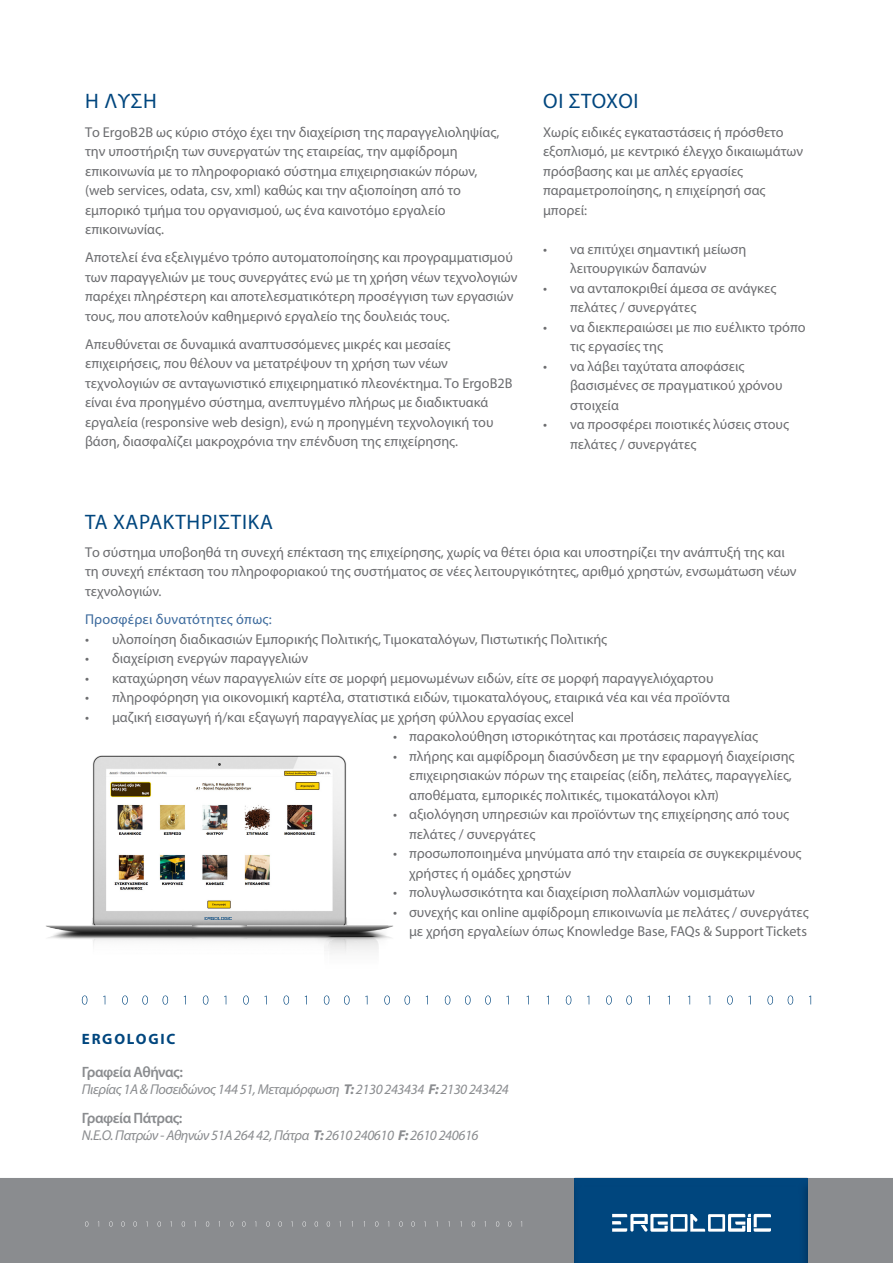
<style>
.page{position:relative;width:893px;height:1263px;background:#fff}
.page>*{position:absolute;margin:0;border:0;box-sizing:border-box;transform-origin:0 0}
.t1{font:21px "Myriad Pro";letter-spacing:.035em;color:#00467e}
.t2{font:600 15px "Myriad Pro";letter-spacing:-.03em;color:#8a8c8f}
.t3{font:700 15px "Myriad Pro";letter-spacing:.12em;color:#00467e}
.t4{font:14.25px/19.5px "Myriad Pro";color:#6c6d70}
.t5{font:italic 14.25px "Myriad Pro";letter-spacing:-.03em;color:#8a8c8f}
.t6{font:14.25px "Myriad Pro";letter-spacing:.015em;color:#3c6a9d}
.s1{font-weight:700}
</style>
<div class="page">
<svg style="left:0;top:1178px;width:893px;height:85px;background:#697b8a"></svg>
<svg style="left:612px;top:1214px;width:159px;height:18px"></svg>
<svg style="left:85px;top:1221px;width:3px;height:6px"></svg>
<svg style="left:109px;top:1221px;width:4px;height:6px"></svg>
<svg style="left:121px;top:1221px;width:4px;height:6px"></svg>
<svg style="left:133px;top:1221px;width:4px;height:6px"></svg>
<svg style="left:158px;top:1221px;width:3px;height:6px"></svg>
<svg style="left:182px;top:1221px;width:3px;height:6px"></svg>
<svg style="left:206px;top:1221px;width:3px;height:6px"></svg>
<svg style="left:230px;top:1221px;width:3px;height:6px"></svg>
<svg style="left:242px;top:1221px;width:3px;height:6px"></svg>
<svg style="left:266px;top:1221px;width:4px;height:6px"></svg>
<svg style="left:278px;top:1221px;width:4px;height:6px"></svg>
<svg style="left:303px;top:1221px;width:3px;height:6px"></svg>
<svg style="left:315px;top:1221px;width:3px;height:6px"></svg>
<svg style="left:327px;top:1221px;width:3px;height:6px"></svg>
<svg style="left:375px;top:1221px;width:3px;height:6px"></svg>
<svg style="left:399px;top:1221px;width:4px;height:6px"></svg>
<svg style="left:411px;top:1221px;width:4px;height:6px"></svg>
<svg style="left:472px;top:1221px;width:3px;height:6px"></svg>
<svg style="left:496px;top:1221px;width:3px;height:6px"></svg>
<svg style="left:508px;top:1221px;width:3px;height:6px"></svg>
<svg style="left:445px;top:995px;width:5px;height:9px"></svg>
<svg style="left:465px;top:995px;width:6px;height:9px"></svg>
<svg style="left:485px;top:995px;width:6px;height:9px"></svg>
<svg style="left:566px;top:995px;width:5px;height:9px"></svg>
<svg style="left:606px;top:995px;width:6px;height:9px"></svg>
<svg style="left:626px;top:995px;width:6px;height:9px"></svg>
<svg style="left:727px;top:995px;width:6px;height:9px"></svg>
<svg style="left:767px;top:995px;width:6px;height:9px"></svg>
<svg style="left:788px;top:995px;width:5px;height:9px"></svg>
<img style="left:46px;top:755px;width:365px;height:250px">
<p class="t1" style="left:85px;top:88px;width:73px">Η ΛΥΣΗ</p>
<p class="t4" style="left:85px;top:122px;width:416px">Το ErgoB2B ως κύριο στόχο έχει την διαχείριση της παραγγελιοληψίας, την υποστήριξη των συνεργατών της εταιρείας, την αμφίδρομη επικοινωνία με το πληροφοριακό σύστημα επιχειρησιακών πόρων, (web services, odata, csv, xml) καθώς και την αξιοποίηση από το εμπορικό τμήμα του οργανισμού, ως ένα καινοτόμο εργαλείο επικοινωνίας.</p>
<p class="t4" style="left:85px;top:247px;width:434px">Αποτελεί ένα εξελιγμένο τρόπο αυτοματοποίησης και προγραμματισμού των παραγγελιών με τους συνεργάτες ενώ με τη χρήση νέων τεχνολογιών παρέχει πληρέστερη και αποτελεσματικότερη προσέγγιση των εργασιών τους, που αποτελούν καθημερινό εργαλείο της δουλειάς τους.</p>
<p class="t4" style="left:85px;top:334px;width:429px">Απευθύνεται σε δυναμικά αναπτυσσόμενες μικρές και μεσαίες επιχειρήσεις, που θέλουν να μετατρέψουν τη χρήση των νέων τεχνολογιών σε ανταγωνιστικό επιχειρηματικό πλεονέκτημα. Το ErgoB2B είναι ένα προηγμένο σύστημα, ανεπτυγμένο πλήρως με διαδικτυακά εργαλεία (responsive web design), ενώ η προηγμένη τεχνολογική του βάση, διασφαλίζει μακροχρόνια την επένδυση της επιχείρησης.</p>
<p class="t1" style="left:543px;top:88px;width:97px">ΟΙ ΣΤΟΧΟΙ</p>
<p class="t4" style="left:543px;top:122px;width:262px">Χωρίς ειδικές εγκαταστάσεις ή πρόσθετο εξοπλισμό, με κεντρικό έλεγχο δικαιωμάτων πρόσβασης και με απλές εργασίες παραμετροποίησης, η επιχείρησή σας μπορεί:</p>
<p class="t4" style="left:570px;top:239px;width:178px;text-indent:-27px">• να επιτύχει σημαντική μείωση λειτουργικών δαπανών</p>
<p class="t4" style="left:570px;top:278px;width:208px;text-indent:-27px">• να ανταποκριθεί άμεσα σε ανάγκες πελάτες / συνεργάτες</p>
<p class="t4" style="left:570px;top:317px;width:237px;text-indent:-27px">• να διεκπεραιώσει με πιο ευέλικτο τρόπο τις εργασίες της</p>
<p class="t4" style="left:570px;top:356px;width:214px;text-indent:-27px">• να λάβει ταχύτατα αποφάσεις βασισμένες σε πραγματικού χρόνου στοιχεία</p>
<p class="t4" style="left:570px;top:414px;width:221px;text-indent:-27px">• να προσφέρει ποιοτικές λύσεις στους πελάτες / συνεργάτες</p>
<p class="t1" style="left:85px;top:509px;width:189px">ΤΑ ΧΑΡΑΚΤΗΡΙΣΤΙΚΑ</p>
<p class="t4" style="left:85px;top:542px;width:713px">Το σύστημα υποβοηθά τη συνεχή επέκταση της επιχείρησης, χωρίς να θέτει όρια και υποστηρίζει την ανάπτυξή της και τη συνεχή επέκταση του πληροφοριακού της συστήματος σε νέες λειτουργικότητες, αριθμό χρηστών, ενσωμάτωση νέων τεχνολογιών.</p>
<p class="t6" style="left:85px;top:611px;width:188px">Προσφέρει δυνατότητες όπως:</p>
<p class="t4" style="left:85px;top:629px;width:524px">• υλοποίηση διαδικασιών Εμπορικής Πολιτικής, Τιμοκαταλόγων, Πιστωτικής Πολιτικής</p>
<p class="t4" style="left:85px;top:649px;width:224px">• διαχείριση ενεργών παραγγελιών</p>
<p class="t4" style="left:85px;top:668px;width:630px">• καταχώρηση νέων παραγγελιών είτε σε μορφή μεμονωμένων ειδών, είτε σε μορφή παραγγελιόχαρτου</p>
<p class="t4" style="left:85px;top:688px;width:647px">• πληροφόρηση για οικονομική καρτέλα, στατιστικά ειδών, τιμοκαταλόγους, εταιρικά νέα και νέα προϊόντα</p>
<p class="t4" style="left:85px;top:707px;width:491px">• μαζική εισαγωγή ή/και εξαγωγή παραγγελίας με χρήση φύλλου εργασίας excel</p>
<p class="t4" style="left:393px;top:727px;width:366px">• παρακολούθηση ιστορικότητας και προτάσεις παραγγελίας</p>
<p class="t4" style="left:409px;top:746px;width:387px;text-indent:-16px">• πλήρης και αμφίδρομη διασύνδεση με την εφαρμογή διαχείρισης επιχειρησιακών πόρων της εταιρείας (είδη, πελάτες, παραγγελίες, αποθέματα, εμπορικές πολιτικές, τιμοκατάλογοι κλπ)</p>
<p class="t4" style="left:409px;top:805px;width:382px;text-indent:-16px">• αξιολόγηση υπηρεσιών και προϊόντων της επιχείρησης από τους πελάτες / συνεργάτες</p>
<p class="t4" style="left:409px;top:844px;width:394px;text-indent:-16px">• προσωποποιημένα μηνύματα από την εταιρεία σε συγκεκριμένους χρήστες ή ομάδες χρηστών</p>
<p class="t4" style="left:393px;top:883px;width:363px">• πολυγλωσσικότητα και διαχείριση πολλαπλών νομισμάτων</p>
<p class="t4" style="left:393px;top:902px;width:417px;text-align:right">• συνεχής και online αμφίδρομη επικοινωνία με πελάτες / συνεργάτες με χρήση εργαλείων όπως Κnowledge Base, FAQs &amp; Support Tickets</p>
<p class="t3" style="left:82px;top:1029px;width:95px">ERGOLOGIC</p>
<p class="t2" style="left:82px;top:1062px;width:103px">Γραφεία Αθήνας:</p>
<p class="t5" style="left:82px;top:1080px;width:429px">Πιερίας 1Α &amp; Ποσειδώνος 144 51, Μεταμόρφωση <span class="s1">T:</span> 2130 243434 <span class="s1">F:</span> 2130 243424</p>
<p class="t2" style="left:82px;top:1108px;width:102px">Γραφεία Πάτρας:</p>
<p class="t5" style="left:82px;top:1127px;width:398px">Ν.Ε.Ο. Πατρών - Αθηνών 51Α 264 42, Πάτρα <span class="s1">Τ:</span> 2610 240610 <span class="s1">F:</span> 2610 240616</p>
</div>
